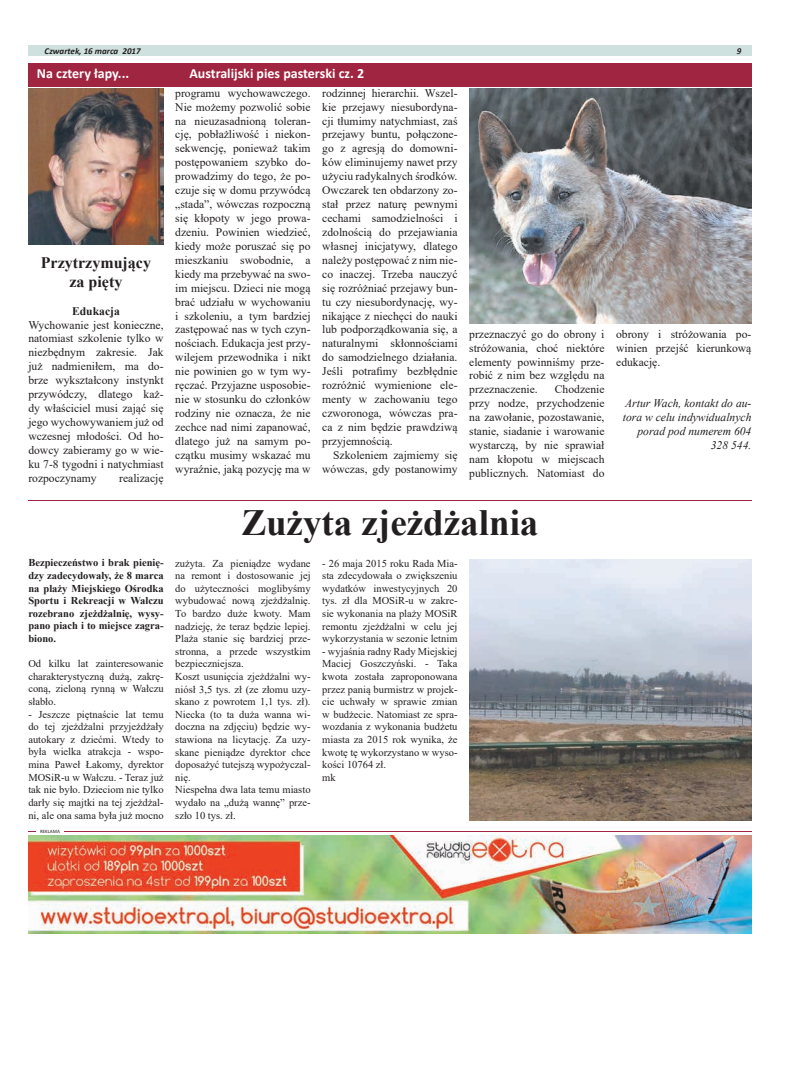
<style>
.page{position:relative;width:794px;height:1092px;background:#fff}
.page>*{position:absolute;margin:0;border:0;box-sizing:border-box;transform-origin:0 0}
.t1{font:700 37px "Times New Roman";color:#231f20}
.t2{font:700 16px/19.2px "Times New Roman";color:#231f20;text-align:center}
.t3{font:700 14px "Calibri";color:#fff}
.t4{font:11.6px/13.9px "Times New Roman";color:#231f20;text-align:justify}
.t5{font:italic 11.6px/13.9px "Times New Roman";color:#231f20;text-align:right}
.t6{font:700 11.6px "Times New Roman";color:#231f20}
.t7{font:10.5px/12.6px "Times New Roman";color:#231f20;text-align:justify}
.t8{font:700 10.5px/12.6px "Times New Roman";color:#231f20;text-align:justify}
.t9{font:italic 700 9px "Calibri";color:#231f20}
.t10{font:5px "Calibri";color:#231f20}
</style>
<div class="page">
<div style="left:28px;top:45px;width:723px;height:11px;background:#cfe1df"></div>
<img style="left:28px;top:835px;width:723px;height:98px">
<hr style="left:28px;top:831px;width:723px;height:1px;background:#a02540">
<hr style="left:36px;top:829px;width:27px;height:4px;background:#fff">
<div style="left:28px;top:63px;width:723px;height:23px;background:#a02540"></div>
<img style="left:28px;top:89px;width:136px;height:156px">
<img style="left:469px;top:89px;width:282px;height:235px">
<hr style="left:28px;top:500px;width:723px;height:1px;background:#a02540">
<img style="left:469px;top:559px;width:282px;height:261px">
<p class="t9" style="left:45px;top:44px;width:98px">Czwartek, 16 marca 2017</p>
<p class="t9" style="left:736px;top:44px;width:6px">9</p>
<p class="t3" style="left:37px;top:63px;width:94px">Na cztery łapy...</p>
<p class="t3" style="left:189px;top:63px;width:176px">Australijski pies pasterski cz. 2</p>
<h2 class="t2" style="left:41px;top:252px;width:112px">Przytrzymujący za pięty</h2>
<p class="t6" style="left:72px;top:302px;width:49px">Edukacja</p>
<p class="t4" style="left:28px;top:317px;width:137px">Wychowanie jest konieczne, natomiast szkolenie tylko w niezbędnym zakresie. Jak już nadmieniłem, ma do&shy;brze wykształcony instynkt przywódczy, dlatego każ&shy;dy właściciel musi zająć się jego wychowywaniem już od wczesnej młodości. Od ho&shy;dowcy zabieramy go w wie&shy;ku 7-8 tygodni i natychmiast rozpoczynamy</p>
<p class="t4" style="left:119px;top:470px;width:46px">realizację</p>
<p class="t4" style="left:175px;top:85px;width:137px">programu wychowawczego.<br>Nie możemy pozwolić sobie na nieuzasadnioną toleran&shy;cję, pobłażliwość i niekon&shy;sekwencję, ponieważ takim postępowaniem szybko do&shy;prowadzimy do tego, że po&shy;czuje się w domu przywódcą „stada”, wówczas rozpoczną się kłopoty w jego prowa&shy;dzeniu. Powinien wiedzieć, kiedy może poruszać się po mieszkaniu swobodnie, a kiedy ma przebywać na swo&shy;im miejscu. Dzieci nie mogą brać udziału w wychowaniu i szkoleniu, a tym bardziej zastępować nas w tych czyn&shy;nościach. Edukacja jest przy&shy;wilejem przewodnika i nikt nie powinien go w tym wy&shy;ręczać. Przyjazne usposobie&shy;nie w stosunku do członków rodziny nie oznacza, że nie zechce nad nimi zapanować, dlatego już na samym po&shy;czątku musimy wskazać mu wyraźnie, jaką pozycję ma w</p>
<p class="t4" style="left:322px;top:85px;width:137px">rodzinnej hierarchii. Wszel&shy;kie przejawy niesubordyna&shy;cji tłumimy natychmiast, zaś przejawy buntu, połączone&shy;go z agresją do domowni&shy;ków eliminujemy nawet przy użyciu radykalnych środków.<br>Owczarek ten obdarzony zo&shy;stał przez naturę pewnymi cechami samodzielności i zdolnością do przejawiania własnej inicjatywy, dlatego należy postępować z nim nie&shy;co inaczej. Trzeba nauczyć się rozróżniać przejawy bun&shy;tu czy niesubordynację, wy&shy;nikające z niechęci do nauki lub podporządkowania się, a naturalnymi skłonnościami do samodzielnego działania.<br>Jeśli potrafimy bezbłędnie rozróżnić wymienione ele&shy;menty w zachowaniu tego czworonoga, wówczas pra&shy;ca z nim będzie prawdziwą przyjemnością.</p>
<p class="t4" style="left:322px;top:447px;width:137px;text-align:right">Szkoleniem zajmiemy się wówczas, gdy postanowimy</p>
<p class="t4" style="left:469px;top:326px;width:137px">przeznaczyć go do obrony i stróżowania, choć niektóre elementy powinniśmy prze&shy;robić z nim bez względu na przeznaczenie.</p>
<p class="t4" style="left:469px;top:382px;width:137px;text-indent:86px">Chodzenie przy nodze, przychodzenie na zawołanie, pozostawanie, stanie, siadanie i warowanie wystarczą, by nie sprawiał nam kłopotu w miejscach publicznych. Natomiast do</p>
<p class="t8" style="left:28px;top:556px;width:137px">Bezpieczeństwo i brak pienię&shy;dzy zadecydowały, że 8 marca na plaży Miejskiego Ośrodka Sportu i Rekreacji w Wałczu rozebrano zjeżdżalnię, wysy&shy;pano piach i to miejsce zagra&shy;biono.</p>
<p class="t7" style="left:28px;top:657px;width:137px">Od kilku lat zainteresowanie charakterystyczną dużą, zakrę&shy;coną, zieloną rynną w Wałczu słabło.</p>
<p class="t7" style="left:28px;top:707px;width:137px">- Jeszcze piętnaście lat temu do tej zjeżdżalni przyjeżdżały autokary z dziećmi. Wtedy to była wielka atrakcja - wspo&shy;mina Paweł Łakomy, dyrektor MOSiR-u w Wałczu. - Teraz już tak nie było. Dzieciom nie tylko darły się majtki na tej zjeżdżal&shy;ni, ale ona sama była już mocno</p>
<p class="t10" style="left:40px;top:828px;width:21px">REKLAMA</p>
<h1 class="t1" style="left:241px;top:496px;width:298px">Zużyta zjeżdżalnia</h1>
<p class="t7" style="left:175px;top:556px;width:137px;text-align:left">zużyta. Za pieniądze wydane na remont i dostosowanie jej do użyteczności moglibyśmy wybudować nową zjeżdżalnię.<br>To bardzo duże kwoty. Mam nadzieję, że teraz będzie lepiej.<br>Plaża stanie się bardziej prze&shy;stronna, a przede wszystkim bezpieczniejsza.<br>Koszt usunięcia zjeżdżalni wy&shy;niósł 3,5 tys. zł (ze złomu uzy&shy;skano z powrotem 1,1 tys. zł).<br>Niecka (to ta duża wanna wi&shy;doczna na zdjęciu) będzie wy&shy;stawiona na licytację. Za uzy&shy;skane pieniądze dyrektor chce doposażyć tutejszą wypożyczal&shy;nię.<br>Niespełna dwa lata temu miasto wydało na „dużą wannę” prze&shy;szło 10 tys. zł.</p>
<p class="t7" style="left:322px;top:556px;width:137px">- 26 maja 2015 roku Rada Mia&shy;sta zdecydowała o zwiększeniu wydatków inwestycyjnych 20 tys. zł dla MOSiR-u w zakre&shy;sie wykonania na plaży MOSiR remontu zjeżdżalni w celu jej wykorzystania w sezonie letnim</p>
<p class="t7" style="left:322px;top:644px;width:137px;text-align:left">- wyjaśnia radny Rady Miejskiej<br>Maciej Goszczyński. - Taka kwota została zaproponowana przez panią burmistrz w projek&shy;cie uchwały w sprawie zmian w budżecie. Natomiast ze spra&shy;wozdania z wykonania budżetu miasta za 2015 rok wynika, że kwotę tę wykorzystano w wyso&shy;kości 10764 zł.<br>mk</p>
<p class="t4" style="left:616px;top:326px;width:137px">obrony i stróżowania po&shy;winien przejść kierunkową edukację.</p>
<p class="t5" style="left:623px;top:396px;width:130px">Artur Wach, kontakt do au&shy;tora w celu indywidualnych porad pod numerem 604<br>328 544.</p>
</div>
